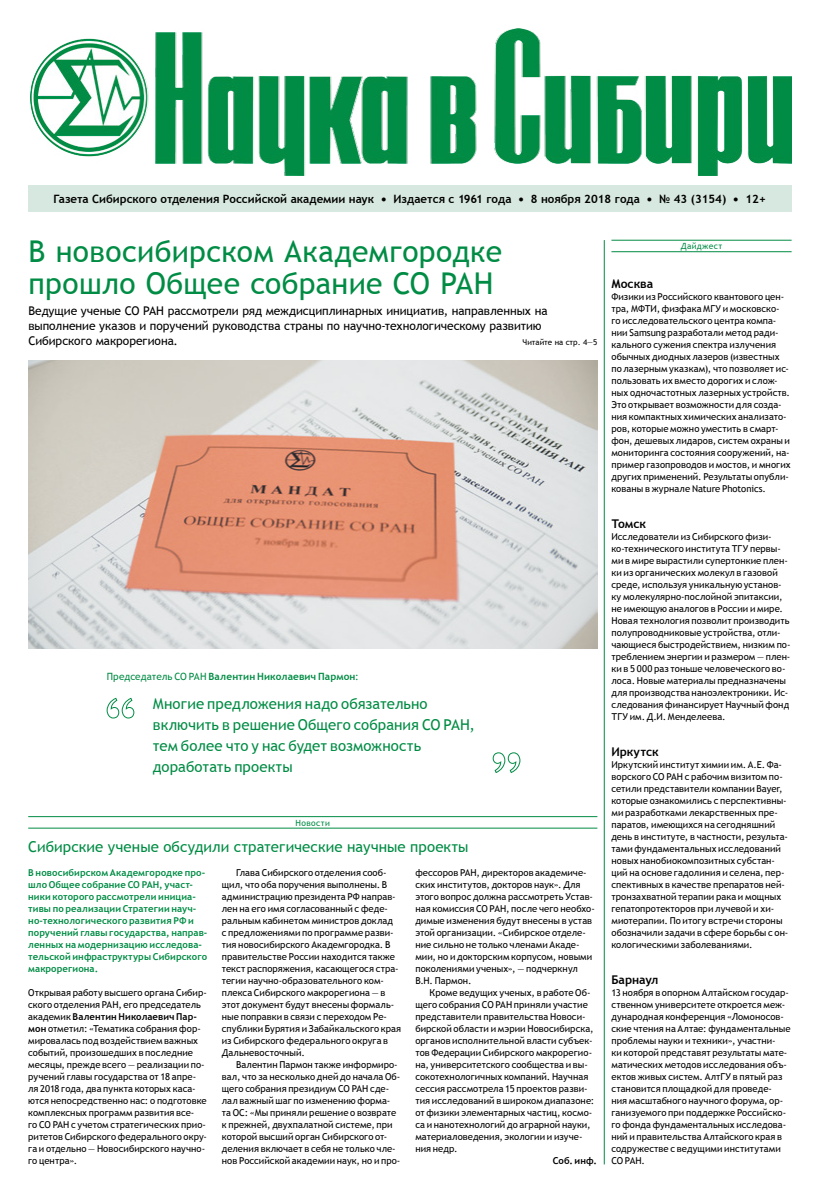
<style>
.page{position:relative;width:820px;height:1191px;background:#fff}
.page>*{position:absolute;margin:0;border:0;box-sizing:border-box;transform-origin:0 0}
.t1{font:30px/32px "Trebuchet MS";letter-spacing:.01em;color:#008c44}
.t2{font:15px/21px "Trebuchet MS";letter-spacing:.005em;color:#008c44}
.t3{font:12px/15px "Trebuchet MS";letter-spacing:-.005em;color:#000}
.t4{font:700 12px "Trebuchet MS";letter-spacing:-.005em;color:#000}
.t5{font:700 11.5px "Trebuchet MS";color:#000}
.t6{font:700 10px "Trebuchet MS";letter-spacing:.01em;color:#008c44}
.t7{font:9.5px/12px "Trebuchet MS";letter-spacing:.005em;color:#000}
.t8{font:700 9.5px/12px "Trebuchet MS";letter-spacing:.01em;color:#008c44}
.t9{font:700 9.5px "Trebuchet MS";letter-spacing:.01em;color:#000}
.t10{font:8.5px "Trebuchet MS";letter-spacing:.045em;color:#008c44}
.t11{font:8px "Trebuchet MS";color:#000}
.s1{font-size:9px}
.s2{font-weight:400}
.s3{font-weight:700}
</style>
<div class="page">
<div style="left:28px;top:185px;width:763px;height:27px;background:#d6e8df"></div>
<img style="left:31px;top:29px;width:760px;height:147px">
<hr style="left:603px;top:240px;width:1px;height:924px;background:#008c44">
<img style="left:28px;top:360px;width:568px;height:288px">
<hr style="left:611px;top:240px;width:180px;height:1px;background:#008c44">
<hr style="left:28px;top:816px;width:569px;height:1px;background:#008c44">
<hr style="left:611px;top:251px;width:180px;height:1px;background:#008c44">
<hr style="left:28px;top:827px;width:569px;height:1px;background:#008c44">
<svg style="left:107px;top:697px;width:27px;height:21px"></svg>
<svg style="left:492px;top:752px;width:28px;height:21px"></svg>
<p class="t5" style="left:53px;top:191px;width:713px">Газета Сибирского отделения Российской академии наук <span class="s1">●</span> Издается с 1961 года <span class="s1">●</span> 8 ноября 2018 года <span class="s1">●</span> № 43 (3154) <span class="s1">●</span> 12+</p>
<p class="t10" style="left:680px;top:241px;width:43px">Дайджест</p>
<h1 class="t1" style="left:28px;top:235px;width:475px">В новосибирском Академгородке прошло Общее собрание СО РАН</h1>
<p class="t4" style="left:611px;top:276px;width:43px">Москва</p>
<p class="t7" style="left:611px;top:291px;width:181px">Физики из Российского квантового цен&shy;тра, МФТИ, физфака МГУ и московско&shy;го исследовательского центра компа&shy;нии Samsung разработали метод ради&shy;кального сужения спектра излучения обычных диодных лазеров (известных по лазерным указкам), что позволяет ис&shy;пользовать их вместо дорогих и слож&shy;ных одночастотных лазерных устройств.<br>Это открывает возможности для созда&shy;ния компактных химических анализато&shy;ров, которые можно уместить в смарт&shy;фон, дешевых лидаров, систем охраны и мониторинга состояния сооружений, на&shy;пример газопроводов и мостов, и многих других применений. Результаты опубли&shy;кованы в журнале Nature Photonics.</p>
<p class="t4" style="left:611px;top:516px;width:36px">Томск</p>
<p class="t7" style="left:611px;top:531px;width:180px">Исследователи из Сибирского физи&shy;ко-технического института ТГУ первы&shy;ми в мире вырастили супертонкие плен&shy;ки из органических молекул в газовой среде, используя уникальную установ&shy;ку молекулярно-послойной эпитаксии, не имеющую аналогов в России и мире.<br>Новая технология позволит производить полупроводниковые устройства, отли&shy;чающиеся быстродействием, низким по&shy;треблением энергии и размером — плен&shy;ки в 5 000 раз тоньше человеческого во&shy;лоса. Новые материалы предназначены для производства наноэлектроники. Ис&shy;следования финансирует Научный фонд ТГУ им. Д.И. Менделеева.</p>
<p class="t4" style="left:611px;top:744px;width:49px">Иркутск</p>
<p class="t7" style="left:611px;top:759px;width:178px">Иркутский институт химии им. А.Е. Фа&shy;ворского СО РАН с рабочим визитом по&shy;сетили представители компании Bayer, которые ознакомились с перспективны&shy;ми разработками лекарственных пре&shy;паратов, имеющихся на сегодняшний день в институте, в частности, результа&shy;тами фундаментальных исследований новых нанобиокомпозитных субстан&shy;ций на основе гадолиния и селена, пер&shy;спективных в качестве препаратов ней&shy;тронзахватной терапии рака и мощных гепатопротекторов при лучевой и хи&shy;миотерапии. По итогу встречи стороны обозначили задачи в сфере борьбы с он&shy;кологическими заболеваниями.</p>
<p class="t4" style="left:611px;top:972px;width:48px">Барнаул</p>
<p class="t7" style="left:611px;top:987px;width:181px">13 ноября в опорном Алтайском государ&shy;ственном университете откроется меж&shy;дународная конференция «Ломоносов&shy;ские чтения на Алтае: фундаментальные проблемы науки и техники», участни-<br>ки которой представят результаты мате&shy;матических методов исследования объ&shy;ектов живых систем. АлтГУ в пятый раз становится площадкой для проведе-<br>ния масштабного научного форума, ор&shy;ганизуемого при поддержке Российско&shy;го фонда фундаментальных исследова&shy;ний и правительства Алтайского края в содружестве с ведущими институтами СО РАН.</p>
<p class="t3" style="left:28px;top:303px;width:520px">Ведущие ученые СО РАН рассмотрели ряд междисциплинарных инициатив, направленных на выполнение указов и поручений руководства страны по научно-технологическому развитию<br>Сибирского макрорегиона.</p>
<p class="t11" style="left:522px;top:337px;width:76px">Читайте на стр. 4—5</p>
<p class="t6" style="left:107px;top:670px;width:253px"><span class="s2">Председатель СО РАН</span> Валентин Николаевич Пармон<span class="s2">:</span></p>
<h2 class="t2" style="left:153px;top:693px;width:323px">Многие предложения надо обязательно включить в решение Общего собрания СО РАН, тем более что у нас будет возможность доработать проекты</h2>
<p class="t10" style="left:295px;top:817px;width:36px">Новости</p>
<h2 class="t2" style="left:28px;top:836px;width:441px">Сибирские ученые обсудили стратегические научные проекты</h2>
<p class="t7" style="left:222px;top:867px;width:181px;text-indent:14px">Глава Сибирского отделения сооб&shy;щил, что оба поручения выполнены. В администрацию президента РФ направ&shy;лен на его имя согласованный с феде&shy;ральным кабинетом министров доклад<br>с предложениями по программе разви&shy;тия новосибирского Академгородка. В правительстве России находится также текст распоряжения, касающегося стра&shy;тегии научно-образовательного ком&shy;плекса Сибирского макрорегиона — в этот документ будут внесены формаль&shy;ные поправки в связи с переходом Ре&shy;спублики Бурятия и Забайкальского края из Сибирского федерального округа в Дальневосточный.</p>
<p class="t7" style="left:222px;top:1058px;width:180px;text-indent:14px">Валентин Пармон также информиро&shy;вал, что за несколько дней до начала Об&shy;щего собрания президиум СО РАН сде&shy;лал важный шаг по изменению форма&shy;та ОС: «Мы приняли решение о возврате к прежней, двухпалатной системе, при которой высший орган Сибирского от&shy;деления включает в себя не только чле&shy;нов Российской академии наук, но и про-</p>
<p class="t8" style="left:28px;top:867px;width:181px">В новосибирском Академгородке про&shy;шло Общее собрание СО РАН, участ&shy;ники которого рассмотрели инициа&shy;тивы по реализации Стратегии науч&shy;но-технологического развития РФ и поручений главы государства, направ&shy;ленных на модернизацию исследова&shy;тельской инфраструктуры Сибирского макрорегиона.</p>
<p class="t7" style="left:28px;top:987px;width:180px">Открывая работу высшего органа Сибир&shy;ского отделения РАН, его председатель академик <span class="s3">Валентин Николаевич Пар&shy;мон</span> отметил: «Тематика собрания фор&shy;мировалась под воздействием важных событий, произошедших в последние месяцы, прежде всего — реализации по&shy;ручений главы государства от 18 апре&shy;ля 2018 года, два пункта которых каса&shy;ются непосредственно нас: о подготовке комплексных программ развития все-<br>го СО РАН с учетом стратегических прио&shy;ритетов Сибирского федерального окру&shy;га и отдельно — Новосибирского научно&shy;го центра».</p>
<p class="t7" style="left:415px;top:866px;width:181px">фессоров РАН, директоров академиче&shy;ских институтов, докторов наук». Для этого вопрос должна рассмотреть Устав&shy;ная комиссия СО РАН, после чего необхо&shy;димые изменения будут внесены в устав этой организации. «Сибирское отделе&shy;ние сильно не только членами Акаде&shy;мии, но и докторским корпусом, новыми поколениями ученых», — подчеркнул В.Н. Пармон.</p>
<p class="t7" style="left:415px;top:986px;width:180px;text-indent:14px">Кроме ведущих ученых, в работе Об&shy;щего собрания СО РАН приняли участие представители правительства Новоси&shy;бирской области и мэрии Новосибирска, органов исполнительной власти субъек&shy;тов Федерации Сибирского макрорегио&shy;на, университетского сообщества и вы&shy;сокотехнологичных компаний. Научная сессия рассмотрела 15 проектов разви&shy;тия исследований в широком диапазоне: от физики элементарных частиц, космо&shy;са и нанотехнологий до аграрной науки, материаловедения, экологии и изуче&shy;ния недр.</p>
<p class="t9" style="left:552px;top:1155px;width:46px">Соб. инф.</p>
</div>
